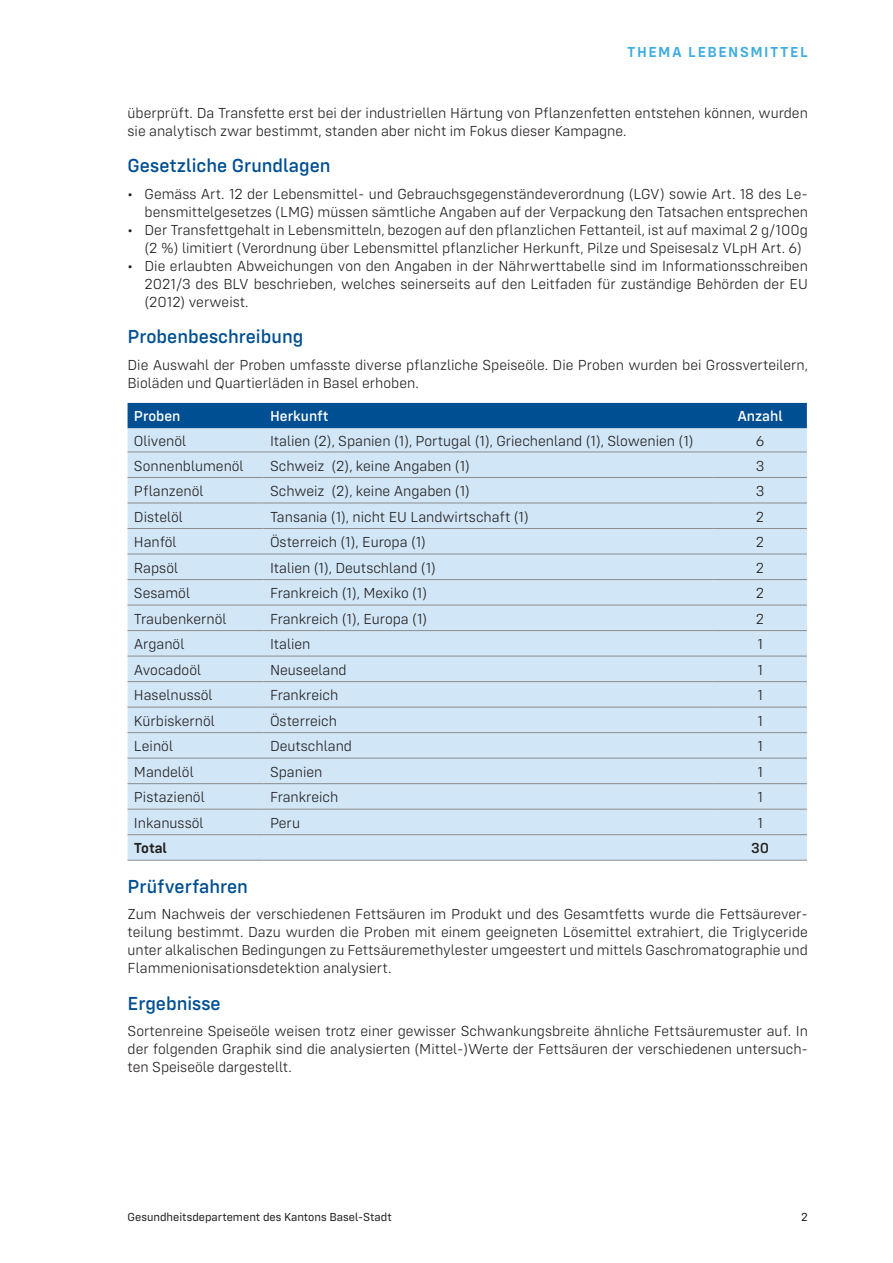
<style>
.page{position:relative;width:893px;height:1263px;background:#fff}
.page>*{position:absolute;margin:0;border:0;box-sizing:border-box;transform-origin:0 0}
.Zwischentitel{font:500 19.5px "Config Rounded";color:#004f92}
.Lauftext{font:300 15px/18px "Config Rounded";color:#231f20}
.Tabelle_Text{font:300 15px "Config Rounded";color:#231f20}
.Tabelle_Titel{font:500 15px "Config Rounded";color:#fff}
.t1{font:600 15px "Config Rounded";letter-spacing:.1em;color:#40ace1}
.Tabelle_Text-2{font:600 15px "Config Rounded";letter-spacing:-.005em;color:#231f20}
.Tabelle_Text-3{font:500 15px "Config Rounded";color:#231f20}
.t2{font:12px "Config Rounded";color:#231f20}
</style>
<div class="page">
<div style="left:128px;top:403px;width:679px;height:25px;background:#004f92"></div>
<div style="left:128px;top:428px;width:679px;height:432px;background:#d1e6f6"></div>
<hr style="left:128px;top:452px;width:136px;height:1px;background:#8b8d8f">
<hr style="left:264px;top:452px;width:449px;height:1px;background:#8b8d8f">
<hr style="left:713px;top:452px;width:94px;height:1px;background:#8b8d8f">
<hr style="left:128px;top:477px;width:136px;height:1px;background:#8b8d8f">
<hr style="left:264px;top:477px;width:449px;height:1px;background:#8b8d8f">
<hr style="left:713px;top:477px;width:94px;height:1px;background:#8b8d8f">
<hr style="left:128px;top:503px;width:136px;height:1px;background:#8b8d8f">
<hr style="left:264px;top:503px;width:449px;height:1px;background:#8b8d8f">
<hr style="left:713px;top:503px;width:94px;height:1px;background:#8b8d8f">
<hr style="left:128px;top:528px;width:136px;height:1px;background:#8b8d8f">
<hr style="left:264px;top:528px;width:449px;height:1px;background:#8b8d8f">
<hr style="left:713px;top:528px;width:94px;height:1px;background:#8b8d8f">
<hr style="left:128px;top:554px;width:136px;height:1px;background:#8b8d8f">
<hr style="left:264px;top:554px;width:449px;height:1px;background:#8b8d8f">
<hr style="left:713px;top:554px;width:94px;height:1px;background:#8b8d8f">
<hr style="left:128px;top:579px;width:136px;height:1px;background:#8b8d8f">
<hr style="left:264px;top:579px;width:449px;height:1px;background:#8b8d8f">
<hr style="left:713px;top:579px;width:94px;height:1px;background:#8b8d8f">
<hr style="left:128px;top:605px;width:136px;height:1px;background:#8b8d8f">
<hr style="left:264px;top:605px;width:449px;height:1px;background:#8b8d8f">
<hr style="left:713px;top:605px;width:94px;height:1px;background:#8b8d8f">
<hr style="left:128px;top:630px;width:136px;height:1px;background:#8b8d8f">
<hr style="left:264px;top:630px;width:449px;height:1px;background:#8b8d8f">
<hr style="left:713px;top:630px;width:94px;height:1px;background:#8b8d8f">
<hr style="left:128px;top:656px;width:136px;height:1px;background:#8b8d8f">
<hr style="left:264px;top:656px;width:449px;height:1px;background:#8b8d8f">
<hr style="left:713px;top:656px;width:94px;height:1px;background:#8b8d8f">
<hr style="left:128px;top:681px;width:136px;height:1px;background:#8b8d8f">
<hr style="left:264px;top:681px;width:449px;height:1px;background:#8b8d8f">
<hr style="left:713px;top:681px;width:94px;height:1px;background:#8b8d8f">
<hr style="left:128px;top:707px;width:136px;height:1px;background:#8b8d8f">
<hr style="left:264px;top:707px;width:449px;height:1px;background:#8b8d8f">
<hr style="left:713px;top:707px;width:94px;height:1px;background:#8b8d8f">
<hr style="left:128px;top:732px;width:136px;height:1px;background:#8b8d8f">
<hr style="left:264px;top:732px;width:449px;height:1px;background:#8b8d8f">
<hr style="left:713px;top:732px;width:94px;height:1px;background:#8b8d8f">
<hr style="left:128px;top:758px;width:136px;height:1px;background:#8b8d8f">
<hr style="left:264px;top:758px;width:449px;height:1px;background:#8b8d8f">
<hr style="left:713px;top:758px;width:94px;height:1px;background:#8b8d8f">
<hr style="left:128px;top:783px;width:136px;height:1px;background:#8b8d8f">
<hr style="left:264px;top:783px;width:449px;height:1px;background:#8b8d8f">
<hr style="left:713px;top:783px;width:94px;height:1px;background:#8b8d8f">
<hr style="left:128px;top:809px;width:136px;height:1px;background:#8b8d8f">
<hr style="left:264px;top:809px;width:449px;height:1px;background:#8b8d8f">
<hr style="left:713px;top:809px;width:94px;height:1px;background:#8b8d8f">
<hr style="left:128px;top:834px;width:136px;height:1px;background:#8b8d8f">
<hr style="left:264px;top:834px;width:449px;height:1px;background:#8b8d8f">
<hr style="left:713px;top:834px;width:94px;height:1px;background:#8b8d8f">
<hr style="left:128px;top:860px;width:136px;height:1px;background:#8b8d8f">
<hr style="left:264px;top:860px;width:449px;height:1px;background:#8b8d8f">
<hr style="left:713px;top:860px;width:94px;height:1px;background:#8b8d8f">
<p class="t1" style="left:627px;top:43px;width:182px">THEMA LEBENSMITTEL</p>
<p class="Lauftext" style="left:128px;top:104px;width:682px">überprüft. Da Transfette erst bei der industriellen Härtung von Pflanzenfetten entstehen können, wurden sie analytisch zwar bestimmt, standen aber nicht im Fokus dieser Kampagne.</p>
<p class="Zwischentitel" style="left:128px;top:154px;width:204px">Gesetzliche Grundlagen</p>
<p class="Lauftext" style="left:128px;top:185px;width:682px;text-align:right">• Gemäss Art. 12 der Lebensmittel- und Gebrauchsgegenständeverordnung (LGV) sowie Art. 18 des Le&shy;bensmittelgesetzes (LMG) müssen sämtliche Angaben auf der Verpackung den Tatsachen entsprechen</p>
<p class="Lauftext" style="left:145px;top:221px;width:665px;text-indent:-17px">• Der Transfettgehalt in Lebensmitteln, bezogen auf den pflanzlichen Fettanteil, ist auf maximal 2 g/100g (2 %) limitiert (Verordnung über Lebensmittel pflanzlicher Herkunft, Pilze und Speisesalz VLpH Art. 6)</p>
<p class="Lauftext" style="left:145px;top:257px;width:665px;text-align:justify;text-indent:-17px">• Die erlaubten Abweichungen von den Angaben in der Nährwerttabelle sind im Informationsschreiben 2021/3 des BLV beschrieben, welches seinerseits auf den Leitfaden für zuständige Behörden der EU (2012) verweist.</p>
<p class="Zwischentitel" style="left:128px;top:325px;width:177px">Probenbeschreibung</p>
<p class="Lauftext" style="left:128px;top:356px;width:682px">Die Auswahl der Proben umfasste diverse pflanzliche Speiseöle. Die Proben wurden bei Grossverteilern,<br>Bioläden und Quartierläden in Basel erhoben.</p>
<p class="Tabelle_Titel" style="left:134px;top:408px;width:48px">Proben</p>
<p class="Tabelle_Titel" style="left:270px;top:408px;width:60px">Herkunft</p>
<p class="Tabelle_Titel" style="left:737px;top:408px;width:47px">Anzahl</p>
<p class="Tabelle_Text" style="left:134px;top:432px;width:54px">Olivenöl</p>
<p class="Tabelle_Text" style="left:270px;top:432px;width:425px">Italien (2), Spanien (1), Portugal (1), Griechenland (1), Slowenien (1)</p>
<p class="Tabelle_Text" style="left:756px;top:432px;width:10px">6</p>
<p class="Tabelle_Text" style="left:134px;top:457px;width:111px">Sonnenblumenöl</p>
<p class="Tabelle_Text" style="left:270px;top:457px;width:201px">Schweiz (2), keine Angaben (1)</p>
<p class="Tabelle_Text" style="left:756px;top:457px;width:10px">3</p>
<p class="Tabelle_Text" style="left:134px;top:482px;width:71px">Pflanzenöl</p>
<p class="Tabelle_Text" style="left:270px;top:482px;width:201px">Schweiz (2), keine Angaben (1)</p>
<p class="Tabelle_Text" style="left:756px;top:482px;width:10px">3</p>
<p class="Tabelle_Text" style="left:134px;top:508px;width:51px">Distelöl</p>
<p class="Tabelle_Text" style="left:270px;top:508px;width:260px">Tansania (1), nicht EU Landwirtschaft (1)</p>
<p class="Tabelle_Text" style="left:756px;top:508px;width:10px">2</p>
<p class="Tabelle_Text" style="left:134px;top:533px;width:44px">Hanföl</p>
<p class="Tabelle_Text" style="left:270px;top:533px;width:157px">Österreich (1), Europa (1)</p>
<p class="Tabelle_Text" style="left:756px;top:533px;width:10px">2</p>
<p class="Tabelle_Text" style="left:134px;top:559px;width:46px">Rapsöl</p>
<p class="Tabelle_Text" style="left:270px;top:559px;width:167px">Italien (1), Deutschland (1)</p>
<p class="Tabelle_Text" style="left:756px;top:559px;width:10px">2</p>
<p class="Tabelle_Text" style="left:134px;top:584px;width:58px">Sesamöl</p>
<p class="Tabelle_Text" style="left:270px;top:584px;width:159px">Frankreich (1), Mexiko (1)</p>
<p class="Tabelle_Text" style="left:756px;top:584px;width:10px">2</p>
<p class="Tabelle_Text" style="left:134px;top:610px;width:94px">Traubenkernöl</p>
<p class="Tabelle_Text" style="left:270px;top:610px;width:159px">Frankreich (1), Europa (1)</p>
<p class="Tabelle_Text" style="left:756px;top:610px;width:10px">2</p>
<p class="Tabelle_Text" style="left:134px;top:635px;width:52px">Arganöl</p>
<p class="Tabelle_Text" style="left:270px;top:635px;width:42px">Italien</p>
<p class="Tabelle_Text" style="left:757px;top:635px;width:7px">1</p>
<p class="Tabelle_Text" style="left:134px;top:661px;width:69px">Avocadoöl</p>
<p class="Tabelle_Text" style="left:270px;top:661px;width:78px">Neuseeland</p>
<p class="Tabelle_Text" style="left:757px;top:661px;width:7px">1</p>
<p class="Tabelle_Text" style="left:134px;top:686px;width:80px">Haselnussöl</p>
<p class="Tabelle_Text" style="left:270px;top:686px;width:70px">Frankreich</p>
<p class="Tabelle_Text" style="left:757px;top:686px;width:7px">1</p>
<p class="Tabelle_Text" style="left:134px;top:712px;width:83px">Kürbiskernöl</p>
<p class="Tabelle_Text" style="left:270px;top:712px;width:69px">Österreich</p>
<p class="Tabelle_Text" style="left:757px;top:712px;width:7px">1</p>
<p class="Tabelle_Text" style="left:134px;top:738px;width:41px">Leinöl</p>
<p class="Tabelle_Text" style="left:270px;top:738px;width:84px">Deutschland</p>
<p class="Tabelle_Text" style="left:757px;top:738px;width:7px">1</p>
<p class="Tabelle_Text" style="left:134px;top:763px;width:61px">Mandelöl</p>
<p class="Tabelle_Text" style="left:270px;top:763px;width:54px">Spanien</p>
<p class="Tabelle_Text" style="left:757px;top:763px;width:7px">1</p>
<p class="Tabelle_Text" style="left:134px;top:789px;width:72px">Pistazienöl</p>
<p class="Tabelle_Text" style="left:270px;top:789px;width:70px">Frankreich</p>
<p class="Tabelle_Text" style="left:757px;top:789px;width:7px">1</p>
<p class="Tabelle_Text" style="left:134px;top:814px;width:71px">Inkanussöl</p>
<p class="Tabelle_Text" style="left:270px;top:814px;width:32px">Peru</p>
<p class="Tabelle_Text" style="left:757px;top:814px;width:7px">1</p>
<p class="Tabelle_Text-2" style="left:134px;top:839px;width:35px">Total</p>
<p class="Tabelle_Text-3" style="left:751px;top:839px;width:19px">30</p>
<p class="Zwischentitel" style="left:128px;top:875px;width:122px">Prüfverfahren</p>
<p class="Lauftext" style="left:128px;top:905px;width:682px;text-align:justify">Zum Nachweis der verschiedenen Fettsäuren im Produkt und des Gesamtfetts wurde die Fettsäurever&shy;teilung bestimmt. Dazu wurden die Proben mit einem geeigneten Lösemittel extrahiert, die Triglyceride unter alkalischen Bedingungen zu Fettsäuremethylester umgeestert und mittels Gaschromatographie und Flammenionisationsdetektion analysiert.</p>
<p class="Zwischentitel" style="left:128px;top:992px;width:95px">Ergebnisse</p>
<p class="Lauftext" style="left:128px;top:1022px;width:682px;text-align:justify">Sortenreine Speiseöle weisen trotz einer gewisser Schwankungsbreite ähnliche Fettsäuremuster auf. In der folgenden Graphik sind die analysierten (Mittel-)Werte der Fettsäuren der verschiedenen untersuch&shy;ten Speiseöle dargestellt.</p>
<p class="t2" style="left:128px;top:1210px;width:266px">Gesundheitsdepartement des Kantons Basel-Stadt</p>
<p class="t2" style="left:801px;top:1210px;width:8px">2</p>
</div>
